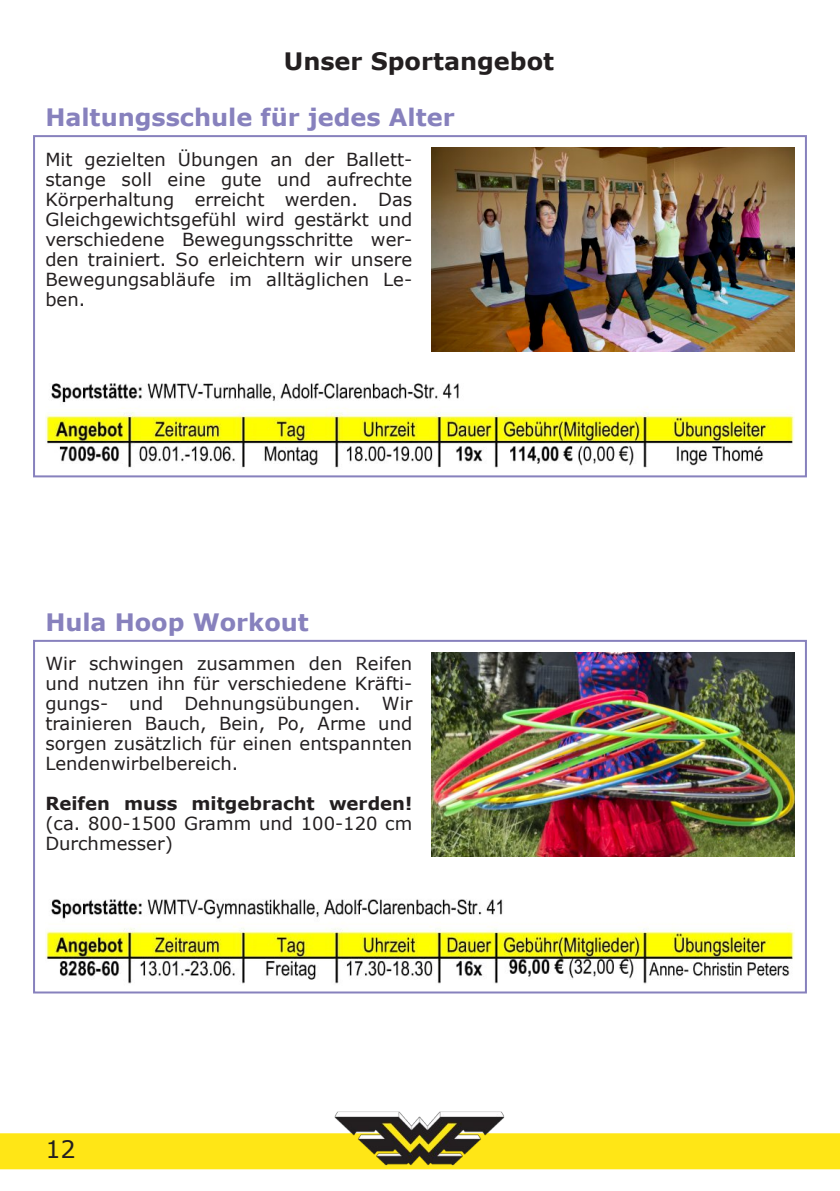
<style>
.page{position:relative;width:840px;height:1191px;background:#fff}
.page>*{position:absolute;margin:0;border:0;box-sizing:border-box;transform-origin:0 0}
.t1{font:700 24px "Verdana";color:#8781bd}
.t2{font:700 24px "Verdana";color:#231f20}
.t3{font:24px "Verdana";color:#231f20}
.t4{font:18px/20px "Verdana";color:#231f20;text-align:justify}
.t5{font:700 18px "Verdana";color:#231f20}
</style>
<div class="page">
<div style="left:0;top:1133px;width:839px;height:36px;background:#ffe616"></div>
<img style="left:334px;top:1111px;width:170px;height:54px">
<div style="left:33px;top:135px;width:773px;height:342px;border:2px solid #8781bd"></div>
<img style="left:431px;top:147px;width:363px;height:204px">
<img style="left:45px;top:383px;width:749px;height:85px">
<div style="left:33px;top:640px;width:773px;height:353px;border:2px solid #8781bd"></div>
<img style="left:431px;top:652px;width:363px;height:204px">
<img style="left:45px;top:899px;width:749px;height:85px">
<h1 class="t2" style="left:284px;top:45px;width:271px">Unser Sportangebot</h1>
<h1 class="t1" style="left:45px;top:102px;width:410px">Haltungsschule für jedes Alter</h1>
<p class="t4" style="left:45px;top:148px;width:368px">Mit gezielten Übungen an der Ballett&shy;stange soll eine gute und aufrechte Körperhaltung erreicht werden. Das Gleichgewichtsgefühl wird gestärkt und verschiedene Bewegungsschritte wer&shy;den trainiert. So erleichtern wir unsere Bewegungsabläufe im alltäglichen Le&shy;ben.</p>
<h1 class="t1" style="left:45px;top:607px;width:265px">Hula Hoop Workout</h1>
<p class="t4" style="left:45px;top:653px;width:368px">Wir schwingen zusammen den Reifen und nutzen ihn für verschiedene Kräfti&shy;gungs- und Dehnungsübungen. Wir trainieren Bauch, Bein, Po, Arme und sorgen zusätzlich für einen entspannten Lendenwirbelbereich.</p>
<p class="t5" style="left:45px;top:792px;width:368px">Reifen muss mitgebracht werden!</p>
<p class="t4" style="left:45px;top:813px;width:368px">(ca. 800-1500 Gramm und 100-120 cm<br>Durchmesser)</p>
<h1 class="t3" style="left:45px;top:1134px;width:32px">12</h1>
</div>
